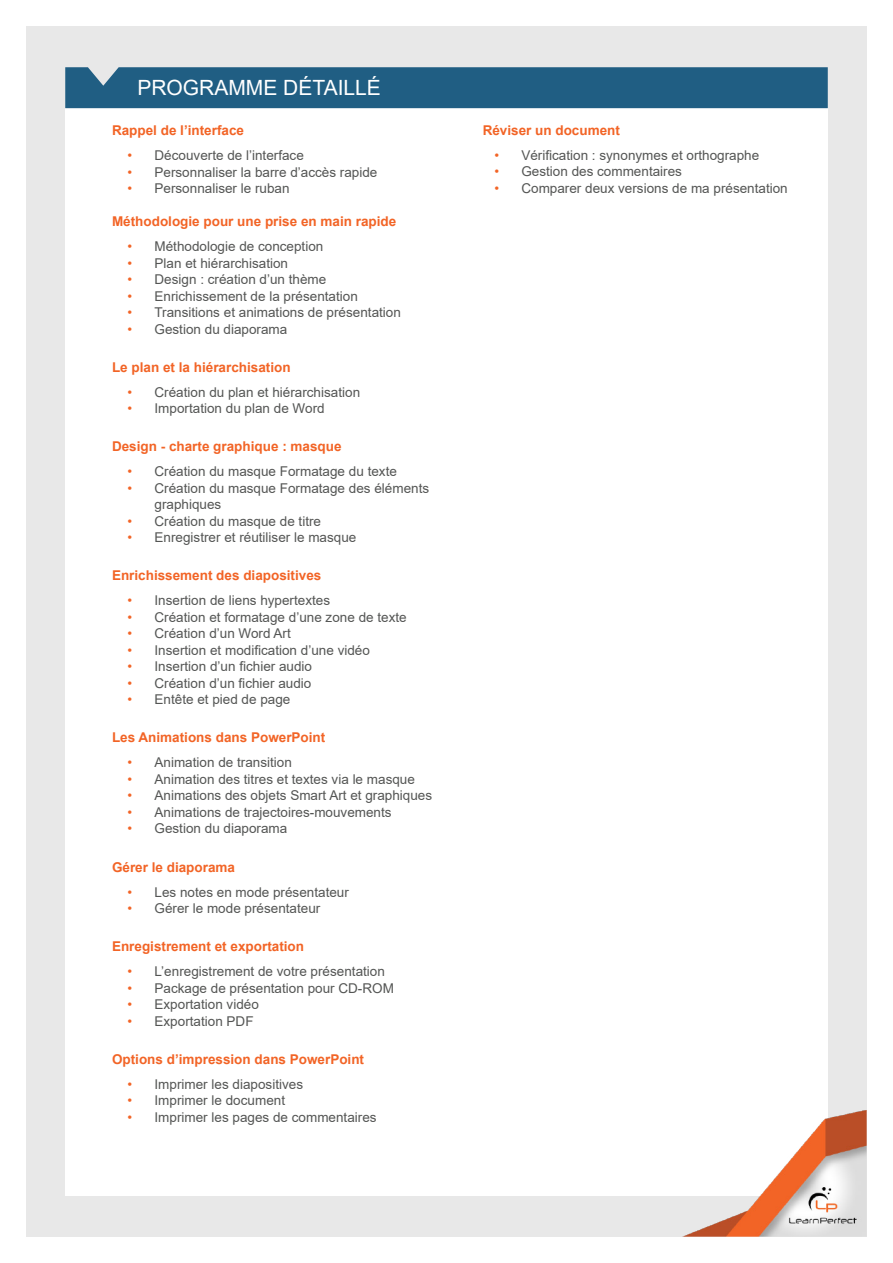
<style>
.page{position:relative;width:893px;height:1263px;background:#fff}
.page>*{position:absolute;margin:0;border:0;box-sizing:border-box;transform-origin:0 0}
.t1{font:21px "Arial";color:#fff}
.t2{font:13.5px/16.5px "Arial";color:#545554}
.t3{font:700 13.5px "Arial";color:#f26426}
.s1{color:#f26426}
</style>
<div class="page">
<div style="left:26px;top:26px;width:841px;height:1211px;background:#e8e8e8"></div>
<div style="left:65px;top:108px;width:763px;height:1088px;background:#fff"></div>
<div style="left:65px;top:67px;width:763px;height:41px;background:#205e83"></div>
<img style="left:682px;top:1111px;width:185px;height:126px">
<h1 class="t1" style="left:137px;top:74px;width:245px">PROGRAMME DÉTAILLÉ</h1>
<p class="t3" style="left:112px;top:121px;width:134px">Rappel de l’interface</p>
<p class="t2" style="left:128px;top:147px;width:178px"><span class="s1">•</span> Découverte de l’interface</p>
<p class="t2" style="left:128px;top:163px;width:251px"><span class="s1">•</span> Personnaliser la barre d’accès rapide</p>
<p class="t2" style="left:128px;top:180px;width:164px"><span class="s1">•</span> Personnaliser le ruban</p>
<p class="t3" style="left:112px;top:212px;width:286px">Méthodologie pour une prise en main rapide</p>
<p class="t2" style="left:128px;top:238px;width:197px"><span class="s1">•</span> Méthodologie de conception</p>
<p class="t2" style="left:128px;top:254px;width:162px"><span class="s1">•</span> Plan et hiérarchisation</p>
<p class="t2" style="left:128px;top:271px;width:200px"><span class="s1">•</span> Design : création d’un thème</p>
<p class="t2" style="left:128px;top:287px;width:232px"><span class="s1">•</span> Enrichissement de la présentation</p>
<p class="t2" style="left:128px;top:304px;width:275px"><span class="s1">•</span> Transitions et animations de présentation</p>
<p class="t2" style="left:128px;top:320px;width:161px"><span class="s1">•</span> Gestion du diaporama</p>
<p class="t3" style="left:112px;top:357px;width:180px">Le plan et la hiérarchisation</p>
<p class="t2" style="left:128px;top:384px;width:234px"><span class="s1">•</span> Création du plan et hiérarchisation</p>
<p class="t2" style="left:128px;top:400px;width:199px"><span class="s1">•</span> Importation du plan de Word</p>
<p class="t3" style="left:112px;top:437px;width:231px">Design - charte graphique : masque</p>
<p class="t2" style="left:128px;top:463px;width:271px"><span class="s1">•</span> Création du masque Formatage du texte</p>
<p class="t2" style="left:155px;top:480px;width:276px;text-indent:-27px"><span class="s1">•</span> Création du masque Formatage des éléments graphiques</p>
<p class="t2" style="left:128px;top:513px;width:195px"><span class="s1">•</span> Création du masque de titre</p>
<p class="t2" style="left:128px;top:529px;width:230px"><span class="s1">•</span> Enregistrer et réutiliser le masque</p>
<p class="t3" style="left:112px;top:566px;width:211px">Enrichissement des diapositives</p>
<p class="t2" style="left:128px;top:592px;width:204px"><span class="s1">•</span> Insertion de liens hypertextes</p>
<p class="t2" style="left:128px;top:609px;width:281px"><span class="s1">•</span> Création et formatage d’une zone de texte</p>
<p class="t2" style="left:128px;top:625px;width:165px"><span class="s1">•</span> Création d’un Word Art</p>
<p class="t2" style="left:128px;top:642px;width:244px"><span class="s1">•</span> Insertion et modification d’une vidéo</p>
<p class="t2" style="left:128px;top:658px;width:186px"><span class="s1">•</span> Insertion d’un fichier audio</p>
<p class="t2" style="left:128px;top:675px;width:185px"><span class="s1">•</span> Création d’un fichier audio</p>
<p class="t2" style="left:128px;top:691px;width:164px"><span class="s1">•</span> Entête et pied de page</p>
<p class="t3" style="left:112px;top:728px;width:215px">Les Animations dans PowerPoint</p>
<p class="t2" style="left:128px;top:754px;width:166px"><span class="s1">•</span> Animation de transition</p>
<p class="t2" style="left:128px;top:771px;width:289px"><span class="s1">•</span> Animation des titres et textes via le masque</p>
<p class="t2" style="left:128px;top:787px;width:306px"><span class="s1">•</span> Animations des objets Smart Art et graphiques</p>
<p class="t2" style="left:128px;top:804px;width:266px"><span class="s1">•</span> Animations de trajectoires-mouvements</p>
<p class="t2" style="left:128px;top:820px;width:161px"><span class="s1">•</span> Gestion du diaporama</p>
<p class="t3" style="left:112px;top:857px;width:125px">Gérer le diaporama</p>
<p class="t2" style="left:128px;top:883px;width:223px"><span class="s1">•</span> Les notes en mode présentateur</p>
<p class="t2" style="left:128px;top:900px;width:194px"><span class="s1">•</span> Gérer le mode présentateur</p>
<p class="t3" style="left:112px;top:937px;width:194px">Enregistrement et exportation</p>
<p class="t2" style="left:128px;top:963px;width:259px"><span class="s1">•</span> L’enregistrement de votre présentation</p>
<p class="t2" style="left:128px;top:979px;width:268px"><span class="s1">•</span> Package de présentation pour CD-ROM</p>
<p class="t2" style="left:128px;top:996px;width:133px"><span class="s1">•</span> Exportation vidéo</p>
<p class="t2" style="left:128px;top:1012px;width:128px"><span class="s1">•</span> Exportation PDF</p>
<p class="t3" style="left:112px;top:1049px;width:254px">Options d’impression dans PowerPoint</p>
<p class="t2" style="left:128px;top:1076px;width:177px"><span class="s1">•</span> Imprimer les diapositives</p>
<p class="t2" style="left:128px;top:1092px;width:159px"><span class="s1">•</span> Imprimer le document</p>
<p class="t2" style="left:128px;top:1109px;width:251px"><span class="s1">•</span> Imprimer les pages de commentaires</p>
<p class="t3" style="left:483px;top:121px;width:139px">Réviser un document</p>
<p class="t2" style="left:494px;top:147px;width:266px"><span class="s1">•</span> Vérification : synonymes et orthographe</p>
<p class="t2" style="left:494px;top:163px;width:189px"><span class="s1">•</span> Gestion des commentaires</p>
<p class="t2" style="left:494px;top:180px;width:295px"><span class="s1">•</span> Comparer deux versions de ma présentation</p>
</div>
